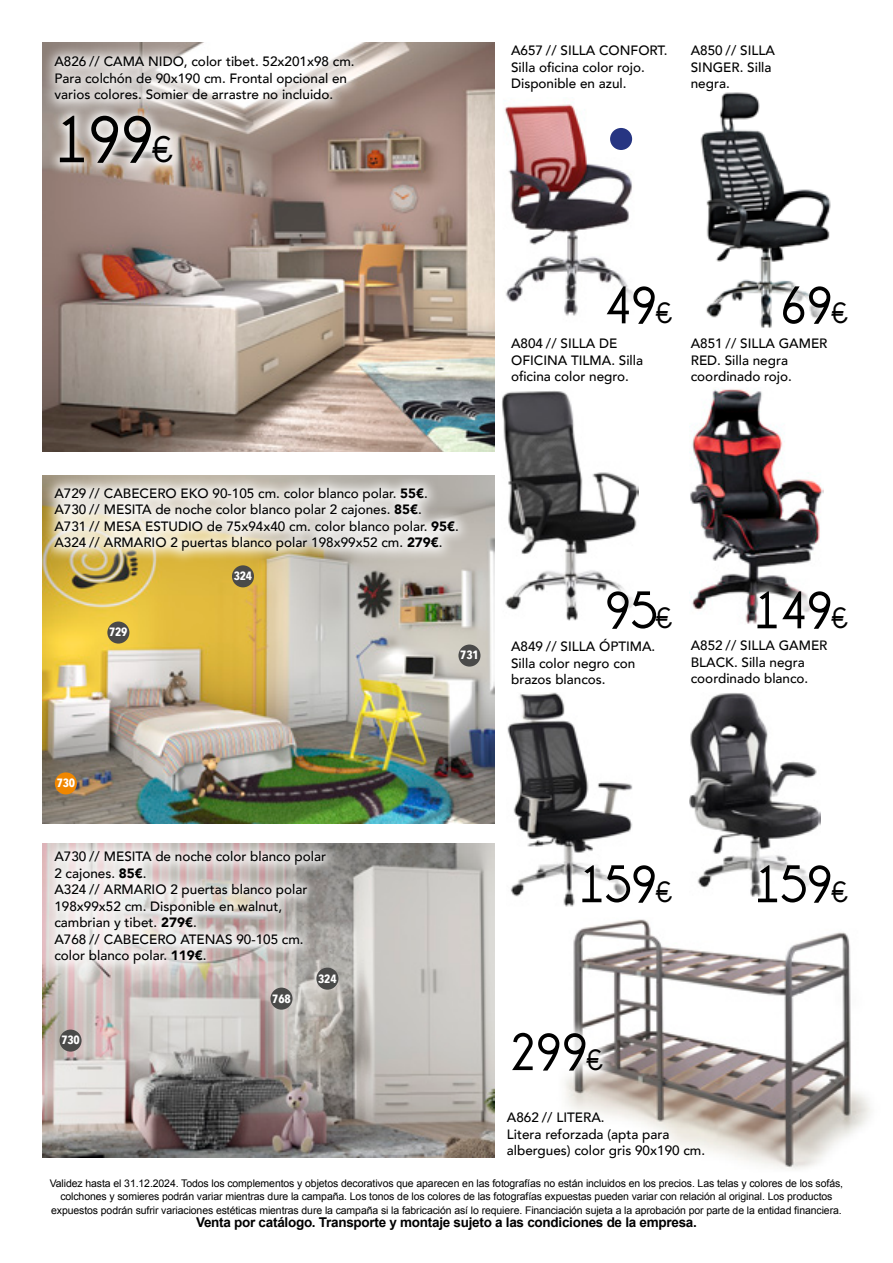
<style>
.page{position:relative;width:893px;height:1263px;background:#fff}
.page>*{position:absolute;margin:0;border:0;box-sizing:border-box;transform-origin:0 0}
.t1{font:700 67.05px "Champagne&Limousines";color:#000}
.t2{font:700 53.25px "Champagne&Limousines";letter-spacing:-.05em;color:#000}
.t3{font:500 13.5px/16.5px "Avenir";color:#000}
.t4{font:700 13.5px "Arial";letter-spacing:-.02em;color:#000}
.t5{font:700 12px "Avenir Next Condensed";letter-spacing:-.02em;color:#fff}
.t6{font:10.5px/13.5px "Arial";letter-spacing:-.01em;color:#000;text-align:center}
.s1{font-size:37.8px}
.s2{font-size:30px}
.s3{font-weight:900}
</style>
<div class="page">
<img style="left:700px;top:92px;width:131px;height:236px">
<img style="left:494px;top:98px;width:139px;height:224px">
<img style="left:689px;top:389px;width:134px;height:221px">
<img style="left:43px;top:43px;width:451px;height:408px">
<div style="left:41px;top:43px;width:326px;height:70px;background:#fff;opacity:.9"></div>
<img style="left:502px;top:391px;width:137px;height:229px">
<img style="left:507px;top:692px;width:125px;height:214px">
<img style="left:690px;top:693px;width:131px;height:195px">
<img style="left:43px;top:476px;width:451px;height:348px">
<svg style="left:42px;top:475px;width:429px;height:89px;background:#dcd5c3"></svg>
<div style="left:107px;top:621px;width:22px;height:23px;background:#4a4a49;border-radius:50%"></div>
<div style="left:55px;top:772px;width:22px;height:22px;background:#f08700;border-radius:50%"></div>
<div style="left:232px;top:565px;width:22px;height:22px;background:#4a4a49;border-radius:50%"></div>
<div style="left:458px;top:644px;width:22px;height:23px;background:#4a4a49;border-radius:50%"></div>
<img style="left:43px;top:843px;width:451px;height:315px">
<div style="left:41px;top:838px;width:298px;height:139px;background:#fff;opacity:.9"></div>
<div style="left:60px;top:1029px;width:22px;height:22px;background:#4a4a49;border-radius:50%"></div>
<div style="left:270px;top:987px;width:22px;height:23px;background:#4a4a49;border-radius:50%"></div>
<div style="left:316px;top:968px;width:22px;height:22px;background:#4a4a49;border-radius:50%"></div>
<div style="left:610px;top:128px;width:22px;height:22px;background:#263582;border-radius:50%"></div>
<img style="left:565px;top:919px;width:306px;height:251px">
<div style="left:492px;top:1097px;width:227px;height:76px;background:#fff;opacity:.7"></div>
<div style="left:592px;top:271px;width:95px;height:68px;background:#fff"></div>
<div style="left:592px;top:575px;width:95px;height:69px;background:#fff"></div>
<div style="left:767px;top:271px;width:95px;height:68px;background:#fff"></div>
<svg style="left:742px;top:576px;width:81px;height:48px"></svg>
<div style="left:742px;top:849px;width:120px;height:69px;background:#fff"></div>
<div style="left:567px;top:849px;width:120px;height:69px;background:#fff"></div>
<svg style="left:565px;top:1017px;width:53px;height:69px"></svg>
<svg style="left:48px;top:104px;width:136px;height:71px;background:#c7bdb6"></svg>
<p class="t3" style="left:54px;top:53px;width:302px">A826 // CAMA NIDO, color tibet. 52x201x98 cm.</p>
<p class="t3" style="left:54px;top:69px;width:294px">Para colchón de 90x190 cm. Frontal opcional en varios colores. Somier de arrastre no incluido.</p>
<p class="t1" style="left:54px;top:102px;width:120px">199<span class="s1">€</span></p>
<p class="t3" style="left:511px;top:42px;width:158px">A657 // SILLA CONFORT.<br>Silla oficina color rojo.</p>
<p class="t3" style="left:511px;top:75px;width:117px">Disponible en azul.</p>
<p class="t3" style="left:691px;top:41px;width:86px">A850 // SILLA</p>
<p class="t3" style="left:691px;top:58px;width:82px">SINGER. Silla</p>
<p class="t3" style="left:691px;top:74px;width:41px">negra.</p>
<p class="t2" style="left:603px;top:275px;width:70px">49<span class="s2">€</span></p>
<p class="t3" style="left:511px;top:334px;width:133px">A804 // SILLA DE<br>OFICINA TILMA. Silla oficina color negro.</p>
<p class="t2" style="left:779px;top:275px;width:70px">69<span class="s2">€</span></p>
<p class="t3" style="left:691px;top:334px;width:138px">A851 // SILLA GAMER<br>RED. Silla negra coordinado rojo.</p>
<p class="t3" style="left:54px;top:484px;width:375px">A729 // CABECERO EKO 90-105 cm. color blanco polar. <span class="s3">55€</span>.</p>
<p class="t3" style="left:54px;top:501px;width:369px">A730 // MESITA de noche color blanco polar 2 cajones. <span class="s3">85€</span>.</p>
<p class="t3" style="left:54px;top:517px;width:406px">A731 // MESA ESTUDIO de 75x94x40 cm. color blanco polar. <span class="s3">95€</span>.</p>
<p class="t3" style="left:54px;top:534px;width:390px">A324 // ARMARIO 2 puertas blanco polar 198x99x52 cm. <span class="s3">279€</span>.</p>
<p class="t5" style="left:109px;top:625px;width:20px">729</p>
<p class="t5" style="left:234px;top:569px;width:20px">324</p>
<p class="t5" style="left:460px;top:648px;width:20px">731</p>
<p class="t2" style="left:604px;top:580px;width:70px">95<span class="s2">€</span></p>
<p class="t3" style="left:511px;top:638px;width:146px">A849 // SILLA ÓPTIMA.<br>Silla color negro con brazos blancos.</p>
<p class="t2" style="left:753px;top:580px;width:96px">149<span class="s2">€</span></p>
<p class="t3" style="left:691px;top:637px;width:138px">A852 // SILLA GAMER</p>
<p class="t3" style="left:691px;top:653px;width:119px">BLACK. Silla negra coordinado blanco.</p>
<p class="t5" style="left:57px;top:776px;width:20px">730</p>
<p class="t3" style="left:54px;top:848px;width:273px">A730 // MESITA de noche color blanco polar</p>
<p class="t3" style="left:54px;top:864px;width:94px">2 cajones. <span class="s3">85€</span>.</p>
<p class="t3" style="left:54px;top:881px;width:255px">A324 // ARMARIO 2 puertas blanco polar<br>198x99x52 cm. Disponible en walnut, cambrian y tibet. <span class="s3">279€</span>.</p>
<p class="t3" style="left:54px;top:930px;width:251px">A768 // CABECERO ATENAS 90-105 cm. color blanco polar. <span class="s3">119€</span>.</p>
<p class="t5" style="left:61px;top:1033px;width:20px">730</p>
<p class="t5" style="left:272px;top:991px;width:20px">768</p>
<p class="t5" style="left:318px;top:971px;width:20px">324</p>
<p class="t2" style="left:578px;top:854px;width:96px">159<span class="s2">€</span></p>
<p class="t2" style="left:753px;top:854px;width:96px">159<span class="s2">€</span></p>
<p class="t2" style="left:508px;top:1022px;width:96px">299<span class="s2">€</span></p>
<p class="t3" style="left:507px;top:1108px;width:99px">A862 // LITERA.</p>
<p class="t3" style="left:507px;top:1125px;width:200px">Litera reforzada (apta para albergues) color gris 90x190 cm.</p>
<p class="t6" style="left:50px;top:1176px;width:795px">Validez hasta el 31.12.2024. Todos los complementos y objetos decorativos que aparecen en las fotografías no están incluidos en los precios. Las telas y colores de los sofás,</p>
<p class="t6" style="left:51px;top:1190px;width:792px">colchones y somieres podrán variar mientras dure la campaña. Los tonos de los colores de las fotografías expuestas pueden variar con relación al original. Los productos expuestos podrán sufrir variaciones estéticas mientras dure la campaña si la fabricación así lo requiere. Financiación sujeta a la aprobación por parte de la entidad financiera.</p>
<p class="t4" style="left:196px;top:1213px;width:502px">Venta por catálogo. Transporte y montaje sujeto a las condiciones de la empresa.</p>
</div>
